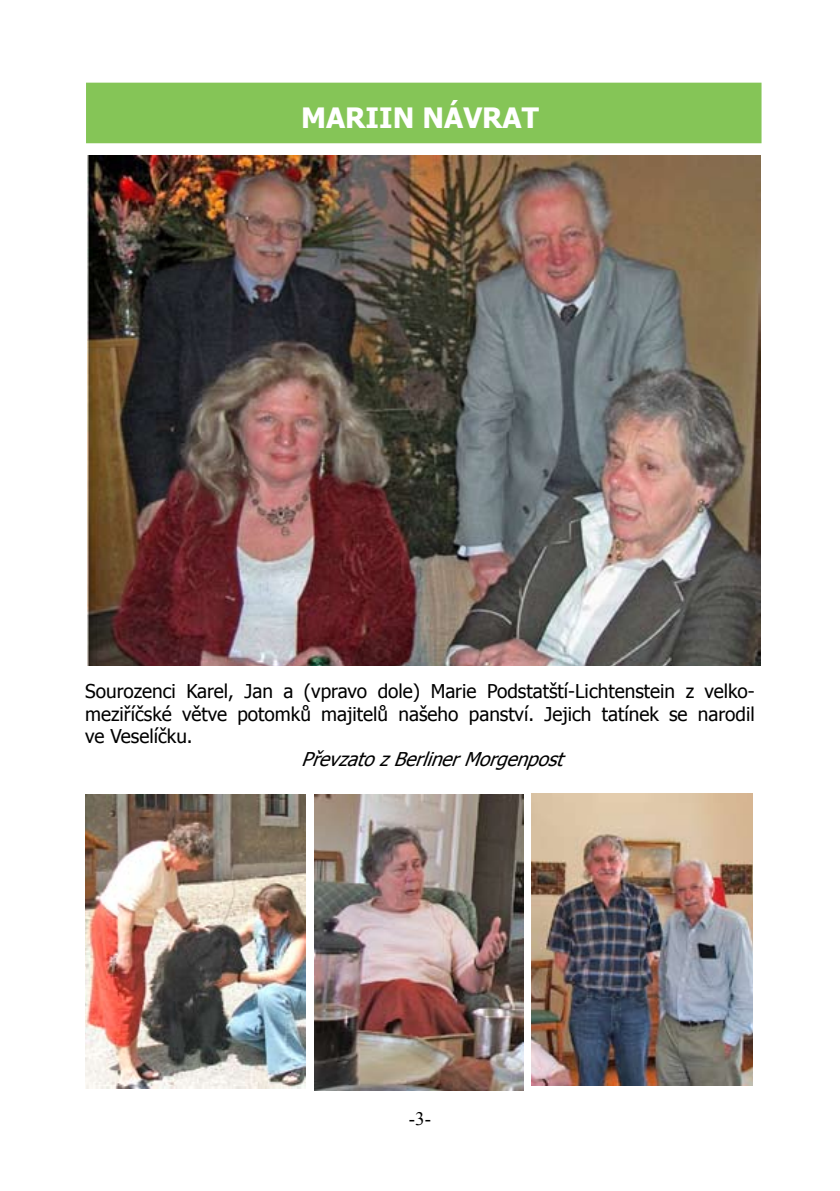
<style>
.page{position:relative;width:840px;height:1191px;background:#fff}
.page>*{position:absolute;margin:0;border:0;box-sizing:border-box;transform-origin:0 0}
.t1{font:700 28px "Tahoma";color:#fff}
.t2{font:19px/22.8px "Tahoma";color:#000;text-align:justify}
.t3{font:italic 19px "Tahoma";color:#000}
.t4{font:19px "Times New Roman";color:#000}
</style>
<div class="page">
<div style="left:86px;top:83px;width:675px;height:60px;background:#85c557"></div>
<img style="left:87px;top:155px;width:673px;height:510px">
<img style="left:86px;top:794px;width:219px;height:295px">
<img style="left:314px;top:794px;width:209px;height:296px">
<img style="left:531px;top:793px;width:221px;height:292px">
<h1 class="t1" style="left:301px;top:98px;width:239px">MARIIN NÁVRAT</h1>
<p class="t2" style="left:85px;top:678px;width:670px">Sourozenci Karel, Jan a (vpravo dole) Marie Podstatští-Lichtenstein z velko&shy;meziříčské větve potomků majitelů našeho panství. Jejich tatínek se narodil ve Veselíčku.</p>
<p class="t3" style="left:301px;top:746px;width:271px">PřevzatozBerlinerMorgenpost</p>
<p class="t4" style="left:408px;top:1105px;width:24px">-3-</p>
</div>
